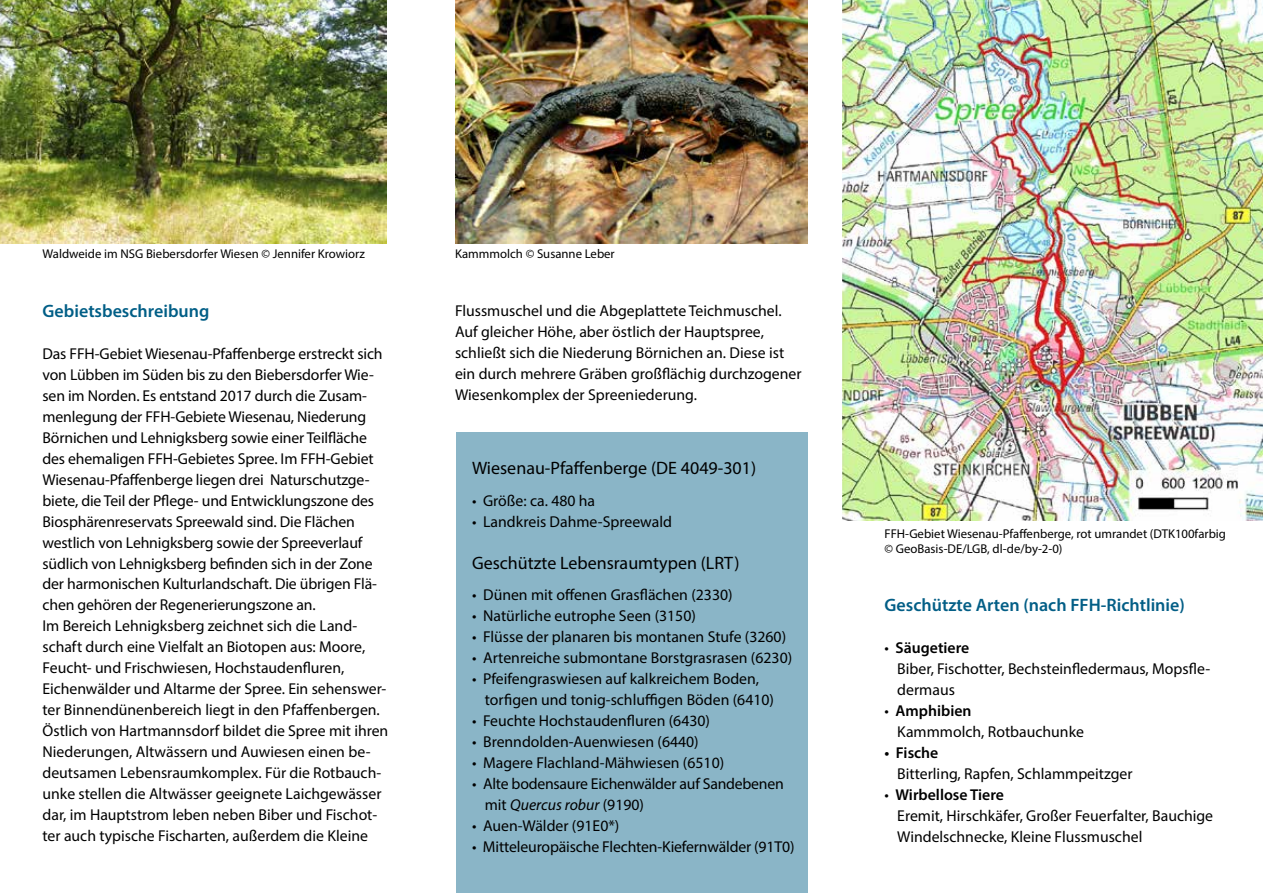
<style>
.page{position:relative;width:1263px;height:893px;background:#fff}
.page>*{position:absolute;margin:0;border:0;box-sizing:border-box;transform-origin:0 0}
.t1{font:18px "Myriad Pro";color:#000}
.t2{font:600 18px "Myriad Pro";color:#035e86}
.t3{font:600 18px "Myriad Pro";color:#005e86}
.t4{font:15.75px/21px "Myriad Pro";color:#000}
.t5{font:600 15.75px "Myriad Pro";color:#000}
.t6{font:12.75px/15.3px "Myriad Pro";color:#000}
.s1{font-style:italic}
.s2{font-weight:600}
</style>
<div class="page">
<div style="left:456px;top:433px;width:351px;height:460px;background:#8ab5c7"></div>
<img style="left:842px;top:0;width:421px;height:521px">
<img style="left:455px;top:0;width:353px;height:243px">
<img style="left:0;top:0;width:386px;height:243px">
<p class="t6" style="left:43px;top:246px;width:324px">Waldweide im NSG Biebersdorfer Wiesen © Jennifer Krowiorz</p>
<p class="t3" style="left:43px;top:299px;width:168px">Gebietsbeschreibung</p>
<p class="t4" style="left:43px;top:342px;width:347px">Das FFH-Gebiet Wiesenau-Pfaffenberge erstreckt sich von Lübben im Süden bis zu den Biebersdorfer Wie&shy;sen im Norden. Es entstand 2017 durch die Zusam&shy;menlegung der FFH-Gebiete Wiesenau, Niederung Börnichen und Lehnigksberg sowie einer Teilfläche des ehemaligen FFH-Gebietes Spree. Im FFH-Gebiet Wiesenau-Pfaffenberge liegen drei Naturschutzge&shy;biete, die Teil der Pflege- und Entwicklungszone des Biosphärenreservats Spreewald sind. Die Flächen westlich von Lehnigksberg sowie der Spreeverlauf südlich von Lehnigksberg befinden sich in der Zone der harmonischen Kulturlandschaft. Die übrigen Flä&shy;chen gehören der Regenerierungszone an.<br>Im Bereich Lehnigksberg zeichnet sich die Land&shy;schaft durch eine Vielfalt an Biotopen aus: Moore, Feucht- und Frischwiesen, Hochstaudenfluren, Eichenwälder und Altarme der Spree. Ein sehenswer&shy;ter Binnendünenbereich liegt in den Pfaffenbergen.<br>Östlich von Hartmannsdorf bildet die Spree mit ihren Niederungen, Altwässern und Auwiesen einen be&shy;deutsamen Lebensraumkomplex. Für die Rotbauch&shy;unke stellen die Altwässer geeignete Laichgewässer dar, im Hauptstrom leben neben Biber und Fischot&shy;ter auch typische Fischarten, außerdem die Kleine</p>
<p class="t6" style="left:455px;top:246px;width:161px">Kammmolch © Susanne Leber</p>
<p class="t4" style="left:455px;top:300px;width:348px">Flussmuschel und die Abgeplattete Teichmuschel.<br>Auf gleicher Höhe, aber östlich der Hauptspree, schließt sich die Niederung Börnichen an. Diese ist ein durch mehrere Gräben großflächig durchzogener Wiesenkomplex der Spreeniederung.</p>
<p class="t1" style="left:472px;top:457px;width:286px">Wiesenau-Pfaffenberge (DE 4049-301)</p>
<p class="t4" style="left:472px;top:489px;width:125px">• Größe: ca. 480 ha</p>
<p class="t4" style="left:472px;top:510px;width:201px">• Landkreis Dahme-Spreewald</p>
<p class="t1" style="left:472px;top:551px;width:269px">Geschützte Lebensraumtypen (LRT)</p>
<p class="t4" style="left:472px;top:584px;width:262px">• Dünen mit offenen Grasflächen (2330)</p>
<p class="t4" style="left:472px;top:605px;width:225px">• Natürliche eutrophe Seen (3150)</p>
<p class="t4" style="left:472px;top:626px;width:316px">• Flüsse der planaren bis montanen Stufe (3260)</p>
<p class="t4" style="left:472px;top:647px;width:322px">• Artenreiche submontane Borstgrasrasen (6230)</p>
<p class="t4" style="left:485px;top:668px;width:291px;text-indent:-13px">• Pfeifengraswiesen auf kalkreichem Boden, torfigen und tonig-schluffigen Böden (6410)</p>
<p class="t4" style="left:472px;top:710px;width:240px">• Feuchte Hochstaudenfluren (6430)</p>
<p class="t4" style="left:472px;top:731px;width:228px">• Brenndolden-Auenwiesen (6440)</p>
<p class="t4" style="left:472px;top:752px;width:254px">• Magere Flachland-Mähwiesen (6510)</p>
<p class="t4" style="left:485px;top:773px;width:301px;text-indent:-13px">• Alte bodensaure Eichenwälder auf Sandebenen mit <span class="s1">Quercus robur</span> (9190)</p>
<p class="t4" style="left:472px;top:815px;width:149px">• Auen-Wälder (91E0*)</p>
<p class="t4" style="left:472px;top:836px;width:324px">• Mitteleuropäische Flechten-Kiefernwälder (91T0)</p>
<p class="t6" style="left:884px;top:525px;width:343px">FFH-Gebiet Wiesenau-Pfaffenberge, rot umrandet (DTK100farbig © GeoBasis-DE/LGB, dl-de/by-2-0)</p>
<p class="t2" style="left:884px;top:593px;width:302px">Geschützte Arten (nach FFH-Richtlinie)</p>
<p class="t4" style="left:897px;top:636px;width:314px;text-indent:-13px">• <span class="s2">Säugetiere<br></span>Biber, Fischotter, Bechsteinfledermaus, Mopsfle&shy;dermaus</p>
<p class="t4" style="left:897px;top:699px;width:188px;text-indent:-13px">• <span class="s2">Amphibien<br></span>Kammmolch, Rotbauchunke</p>
<p class="t5" style="left:884px;top:742px;width:55px">• Fische</p>
<p class="t4" style="left:897px;top:762px;width:237px">Bitterling, Rapfen, Schlammpeitzger</p>
<p class="t4" style="left:897px;top:783px;width:317px;text-indent:-13px">• <span class="s2">Wirbellose Tiere<br></span>Eremit, Hirschkäfer, Großer Feuerfalter, Bauchige<br>Windelschnecke, Kleine Flussmuschel</p>
</div>
